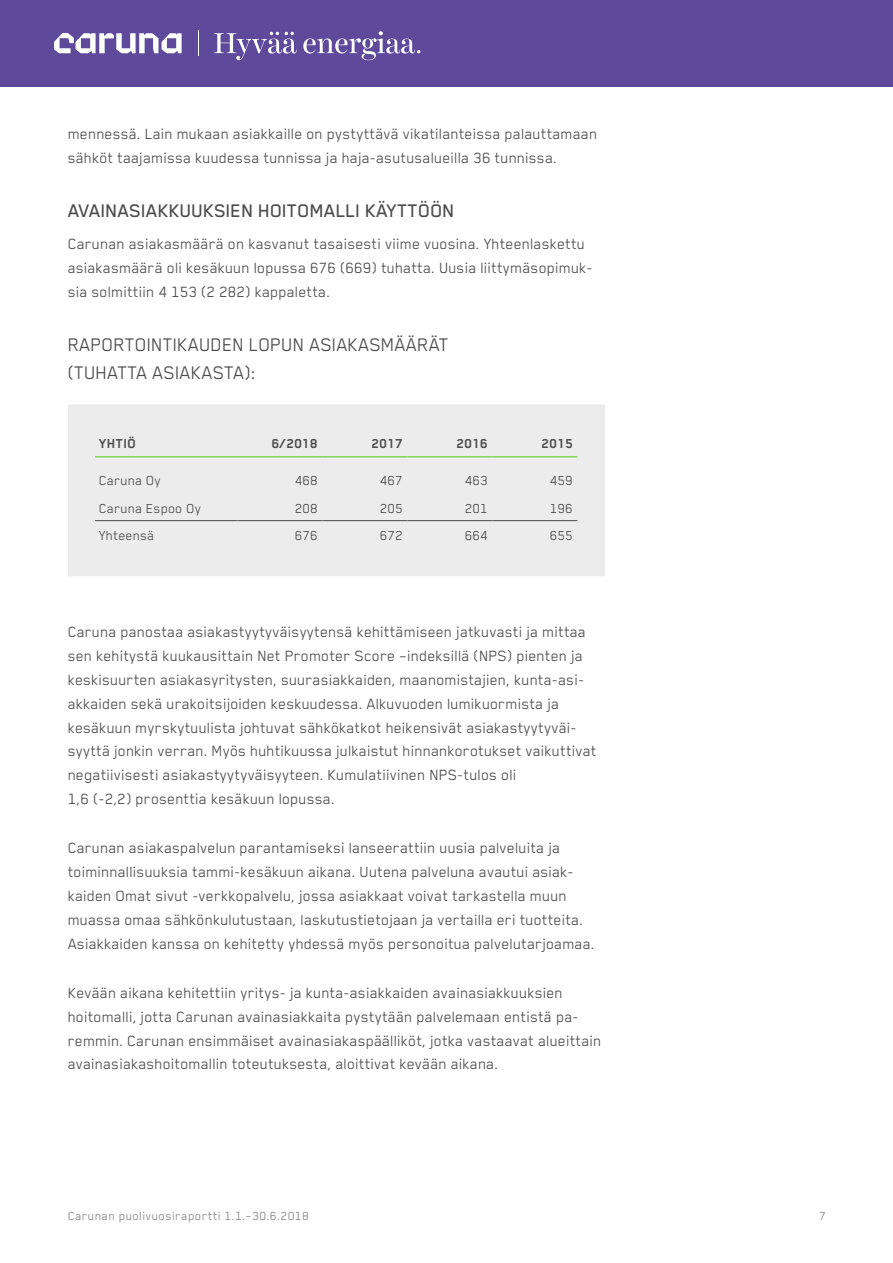
<style>
.page{position:relative;width:893px;height:1263px;background:#fff}
.page>*{position:absolute;margin:0;border:0;box-sizing:border-box;transform-origin:0 0}
.t1{font:21px/28.5px "Blender Pro";color:#4c4c4c}
.t2{font:500 21px "Blender Pro";color:#4c4c4c}
.t3{font:17.1px/23.9px "Blender Pro";letter-spacing:.005em;color:#4c4c4c}
.t4{font:15px "Blender Pro";letter-spacing:.01em;color:#4c4c4c}
.t5{font:700 15px "Blender Pro";letter-spacing:.01em;color:#4c4c4c}
.t6{font:13.5px "Blender Pro";letter-spacing:.03em;color:#808285}
</style>
<div class="page">
<div style="left:0;top:0;width:893px;height:87px;background:#5e499a"></div>
<svg style="left:214px;top:31px;width:206px;height:29px"></svg>
<svg style="left:198px;top:31px;width:1px;height:25px"></svg>
<svg style="left:54px;top:33px;width:128px;height:20px"></svg>
<div style="left:68px;top:404px;width:537px;height:172px;background:#ececec"></div>
<p class="t3" style="left:68px;top:121px;width:531px">mennessä. Lain mukaan asiakkaille on pystyttävä vikatilanteissa palauttamaan sähköt taajamissa kuudessa tunnissa ja haja-asutusalueilla 36 tunnissa.</p>
<p class="t2" style="left:68px;top:199px;width:388px">AVAINASIAKKUUKSIEN HOITOMALLI KÄYTTÖÖN</p>
<p class="t3" style="left:68px;top:232px;width:526px">Carunan asiakasmäärä on kasvanut tasaisesti viime vuosina. Yhteenlaskettu asiakasmäärä oli kesäkuun lopussa 676 (669) tuhatta. Uusia liittymäsopimuk&shy;sia solmittiin 4 153 (2 282) kappaletta.</p>
<p class="t1" style="left:68px;top:330px;width:383px">RAPORTOINTIKAUDEN LOPUN ASIAKASMÄÄRÄT (TUHATTA ASIAKASTA):</p>
<p class="t5" style="left:99px;top:436px;width:39px">YHTIÖ</p>
<p class="t5" style="left:272px;top:436px;width:48px">6/2018</p>
<p class="t5" style="left:371px;top:436px;width:33px">2017</p>
<p class="t5" style="left:456px;top:436px;width:33px">2016</p>
<p class="t5" style="left:542px;top:436px;width:33px">2015</p>
<p class="t4" style="left:99px;top:472px;width:63px">Caruna Oy</p>
<p class="t4" style="left:295px;top:472px;width:24px">468</p>
<p class="t4" style="left:380px;top:472px;width:24px">467</p>
<p class="t4" style="left:465px;top:472px;width:24px">463</p>
<p class="t4" style="left:550px;top:472px;width:24px">459</p>
<p class="t4" style="left:99px;top:500px;width:104px">Caruna Espoo Oy</p>
<p class="t4" style="left:295px;top:500px;width:24px">208</p>
<p class="t4" style="left:380px;top:500px;width:24px">205</p>
<p class="t4" style="left:465px;top:500px;width:24px">201</p>
<p class="t4" style="left:550px;top:500px;width:24px">196</p>
<p class="t4" style="left:99px;top:528px;width:57px">Yhteensä</p>
<p class="t4" style="left:295px;top:528px;width:24px">676</p>
<p class="t4" style="left:380px;top:528px;width:24px">672</p>
<p class="t4" style="left:465px;top:528px;width:24px">664</p>
<p class="t4" style="left:550px;top:528px;width:24px">655</p>
<p class="t3" style="left:68px;top:620px;width:530px">Caruna panostaa asiakastyytyväisyytensä kehittämiseen jatkuvasti ja mittaa sen kehitystä kuukausittain Net Promoter Score –indeksillä (NPS) pienten ja keskisuurten asiakasyritysten, suurasiakkaiden, maanomistajien, kunta-asi&shy;akkaiden sekä urakoitsijoiden keskuudessa. Alkuvuoden lumikuormista ja kesäkuun myrskytuulista johtuvat sähkökatkot heikensivät asiakastyytyväi&shy;syyttä jonkin verran. Myös huhtikuussa julkaistut hinnankorotukset vaikuttivat negatiivisesti asiakastyytyväisyyteen. Kumulatiivinen NPS-tulos oli<br>1,6 (-2,2) prosenttia kesäkuun lopussa.</p>
<p class="t3" style="left:68px;top:836px;width:528px">Carunan asiakaspalvelun parantamiseksi lanseerattiin uusia palveluita ja toiminnallisuuksia tammi-kesäkuun aikana. Uutena palveluna avautui asiak&shy;kaiden Omat sivut -verkkopalvelu, jossa asiakkaat voivat tarkastella muun muassa omaa sähkönkulutustaan, laskutustietojaan ja vertailla eri tuotteita.<br>Asiakkaiden kanssa on kehitetty yhdessä myös personoitua palvelutarjoamaa.</p>
<p class="t3" style="left:68px;top:980px;width:535px">Kevään aikana kehitettiin yritys- ja kunta-asiakkaiden avainasiakkuuksien hoitomalli, jotta Carunan avainasiakkaita pystytään palvelemaan entistä pa&shy;remmin. Carunan ensimmäiset avainasiakaspäälliköt, jotka vastaavat alueittain avainasiakashoitomallin toteutuksesta, aloittivat kevään aikana.</p>
<p class="t6" style="left:68px;top:1209px;width:243px">Carunan puolivuosiraportti 1.1.–30.6.2018</p>
<p class="t6" style="left:819px;top:1209px;width:8px">7</p>
</div>
